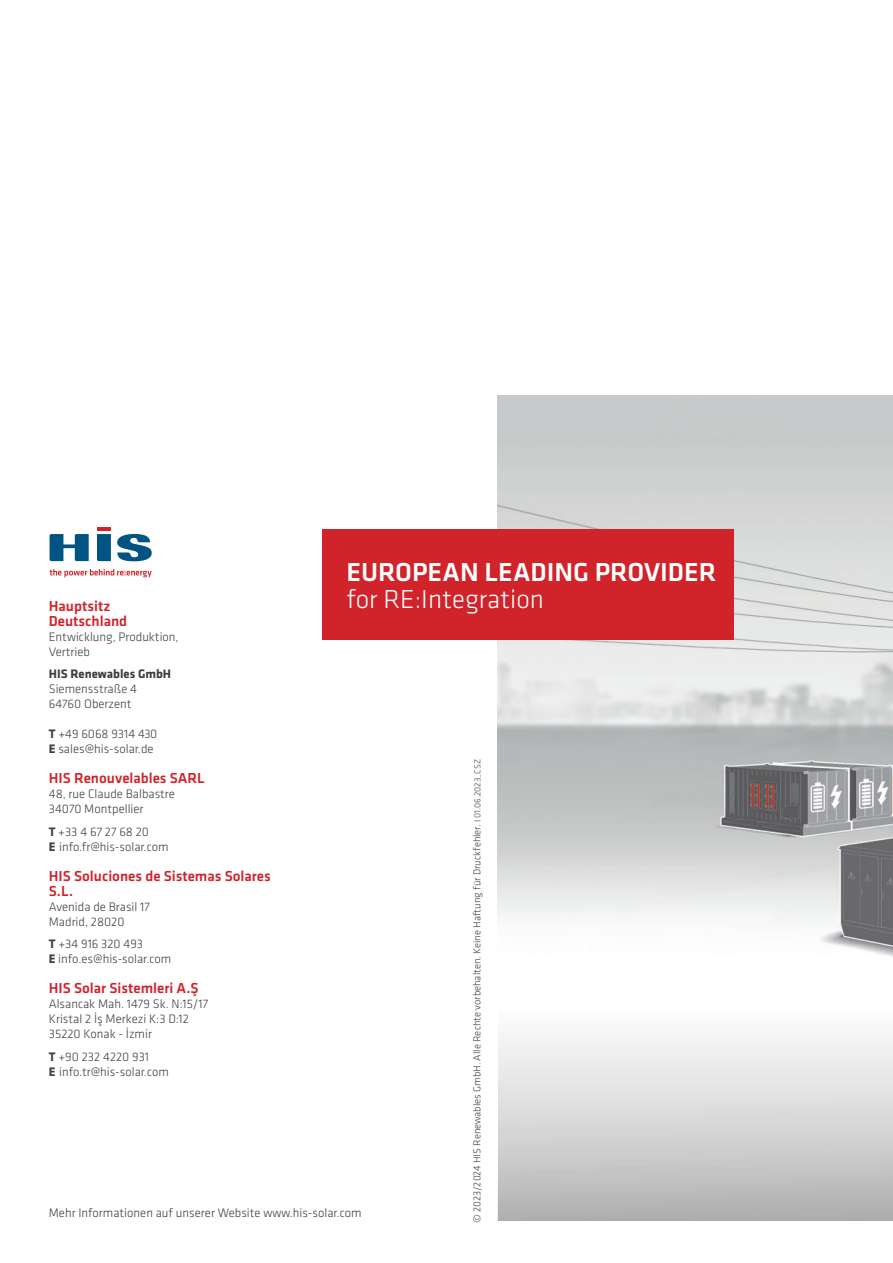
<style>
.page{position:relative;width:893px;height:1263px;background:#fff}
.page>*{position:absolute;margin:0;border:0;box-sizing:border-box;transform-origin:0 0}
.t1{font:500 27px "Klavika";color:#fff}
.t2{font:300 27px "Klavika";color:#fff}
.t3{font:500 15px/15px "Klavika";color:#d1232a}
.t4{font:300 12.75px/15px "Klavika";color:#3e3e3f}
.t5{font:700 12.75px "Klavika";color:#3e3e3f}
.t6{font:300 10.5px "Klavika";color:#3e3e3f}
.s1{font-weight:700}
.s2{font-size:9px}
</style>
<div class="page">
<img style="left:498px;top:395px;width:395px;height:562px">
<div style="left:498px;top:971px;width:395px;height:250px;background:linear-gradient(to bottom,#fff,#b4b4b4)"></div>
<div style="left:322px;top:529px;width:412px;height:110px;background:#d1232a"></div>
<hr style="left:97px;top:528px;width:14px;height:3px;background:#d1232a">
<svg style="left:117px;top:534px;width:35px;height:27px"></svg>
<svg style="left:97px;top:534px;width:14px;height:27px"></svg>
<svg style="left:50px;top:534px;width:39px;height:27px"></svg>
<svg style="left:50px;top:569px;width:102px;height:8px"></svg>
<h1 class="t1" style="left:346px;top:558px;width:371px">EUROPEAN LEADING PROVIDER</h1>
<p class="t3" style="left:49px;top:599px;width:63px">Hauptsitz</p>
<h1 class="t2" style="left:346px;top:585px;width:199px">for RE:Integration</h1>
<p class="t3" style="left:49px;top:614px;width:80px">Deutschland</p>
<p class="t4" style="left:49px;top:629px;width:131px">Entwicklung, Produktion,<br>Vertrieb</p>
<p class="t5" style="left:49px;top:667px;width:124px">HIS Renewables GmbH</p>
<p class="t4" style="left:49px;top:682px;width:90px">Siemensstraße 4<br>64760 Oberzent</p>
<p class="t4" style="left:49px;top:727px;width:110px"><span class="s1">T</span> +49 6068 9314 430<br><span class="s1">E</span> sales@his-solar.de</p>
<p class="t3" style="left:49px;top:771px;width:158px">HIS Renouvelables SARL</p>
<p class="t4" style="left:49px;top:787px;width:128px">48, rue Claude Balbastre<br>34070 Montpellier</p>
<p class="t4" style="left:49px;top:824px;width:121px"><span class="s1">T</span> +33 4 67 27 68 20<br><span class="s1">E</span> info.fr@his-solar.com</p>
<p class="t3" style="left:49px;top:869px;width:224px">HIS Soluciones de Sistemas Solares<br>S.L.</p>
<p class="t4" style="left:49px;top:899px;width:103px">Avenida de Brasil 17<br>Madrid, 28020</p>
<p class="t4" style="left:49px;top:937px;width:124px"><span class="s1">T</span> +34 916 320 493<br><span class="s1">E</span> info.es@his-solar.com</p>
<p class="t3" style="left:49px;top:981px;width:151px">HIS Solar Sistemleri A.Ş</p>
<p class="t4" style="left:49px;top:997px;width:161px">Alsancak Mah. 1479 Sk. N:15/17<br>Kristal 2 İş Merkezi K:3 D:12<br>35220 Konak - İzmir</p>
<p class="t4" style="left:49px;top:1049px;width:122px"><span class="s1">T</span> +90 232 4220 931<br><span class="s1">E</span> info.tr@his-solar.com</p>
<p class="t6" style="left:471px;top:1223px;width:465px;rotate:-90deg">© 2023/2024 HIS Renewables GmbH. Alle Rechte vorbehalten. Keine Haftung für Druckfehler. <span class="s2">I 01.06.2023_CSZ</span></p>
<p class="t4" style="left:49px;top:1206px;width:314px">Mehr Informationen auf unserer Website www.his-solar.com</p>
</div>
